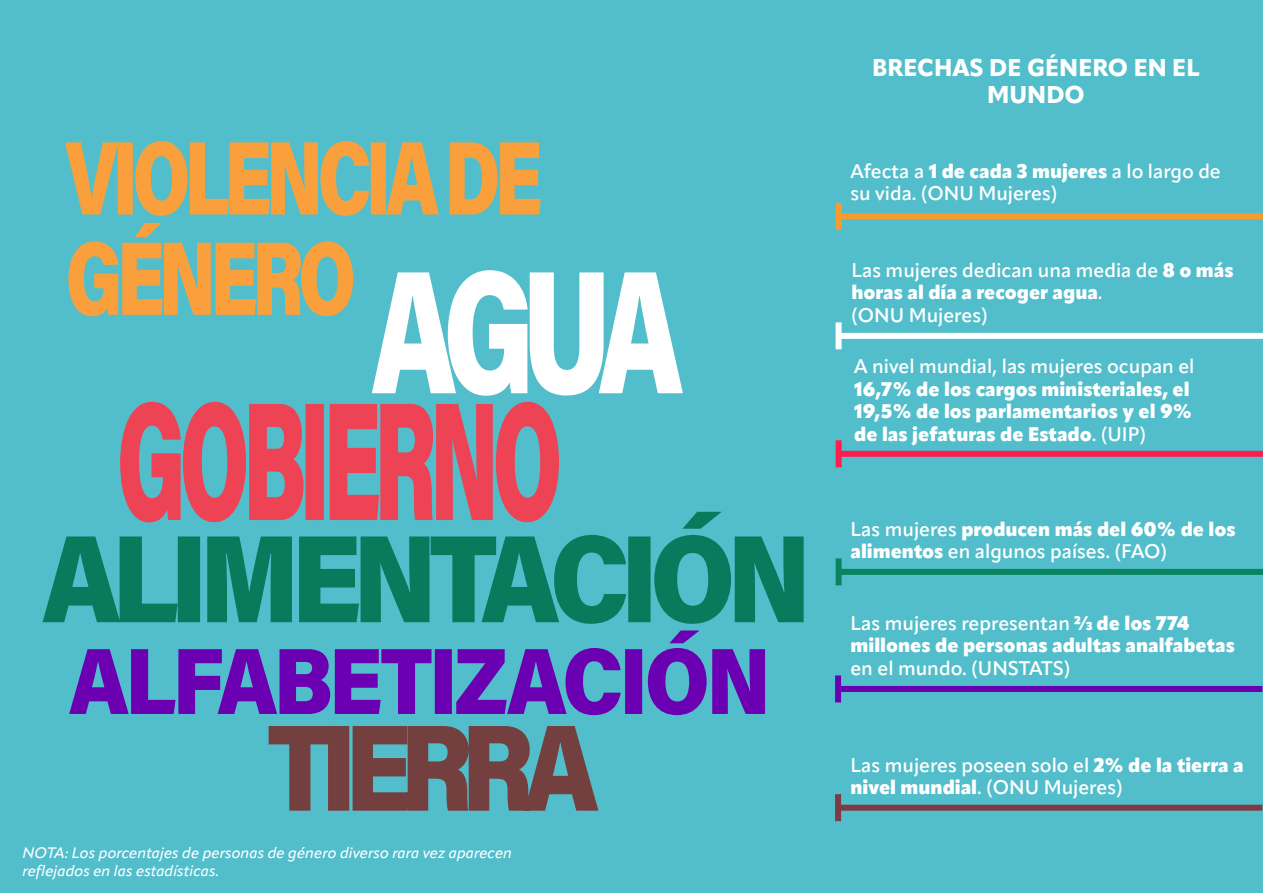
<style>
.page{position:relative;width:1263px;height:893px;background:#52becb}
.page>*{position:absolute;margin:0;border:0;box-sizing:border-box;transform-origin:0 0}
.t1{font:800 24px/27px "Apparat";color:#fff;text-align:center}
.t2{font:600 19.5px/22.5px "Apparat";color:#fff}
.t3{font:900 19.5px/22.5px "Apparat";color:#fff}
.t4{font:italic 500 15px/18px "Apparat";color:#fff}
.s1{font-weight:900}
.s2{font-weight:600}
</style>
<div class="page">
<div style="left:839px;top:451px;width:424px;height:6px;background:#ff1d50"></div>
<div style="left:836px;top:440px;width:6px;height:27px;background:#ff1d50"></div>
<div style="left:839px;top:333px;width:424px;height:6px;background:#fff"></div>
<div style="left:836px;top:322px;width:6px;height:27px;background:#fff"></div>
<div style="left:839px;top:213px;width:424px;height:6px;background:#f89b2d"></div>
<div style="left:836px;top:203px;width:6px;height:27px;background:#f89b2d"></div>
<div style="left:839px;top:569px;width:424px;height:6px;background:#0a845e"></div>
<div style="left:836px;top:558px;width:6px;height:27px;background:#0a845e"></div>
<div style="left:838px;top:686px;width:424px;height:6px;background:#6b00b2"></div>
<div style="left:835px;top:675px;width:6px;height:27px;background:#6b00b2"></div>
<div style="left:838px;top:805px;width:424px;height:6px;background:#7e3b43"></div>
<div style="left:835px;top:794px;width:6px;height:27px;background:#7e3b43"></div>
<svg style="left:68px;top:223px;width:285px;height:93px"></svg>
<svg style="left:65px;top:141px;width:476px;height:75px"></svg>
<svg style="left:372px;top:270px;width:311px;height:126px"></svg>
<svg style="left:120px;top:402px;width:439px;height:110px;fill:#ee4255"></svg>
<svg style="left:43px;top:512px;width:761px;height:112px"></svg>
<svg style="left:69px;top:630px;width:696px;height:85px"></svg>
<svg style="left:269px;top:726px;width:329px;height:85px"></svg>
<p class="t4" style="left:23px;top:844px;width:491px">NOTA: Los porcentajes de personas de género diverso rara vez aparecen reflejados en las estadísticas.</p>
<p class="t1" style="left:872px;top:54px;width:329px">BRECHAS DE GÉNERO EN EL<br>MUNDO</p>
<p class="t2" style="left:850px;top:160px;width:372px">Afecta a <span class="s1">1 de cada 3 mujeres</span> a lo largo de su vida. (ONU Mujeres)</p>
<p class="t2" style="left:851px;top:259px;width:384px">Las mujeres dedican una media de <span class="s1">8 o más horas al día a recoger agua</span>.</p>
<p class="t2" style="left:851px;top:304px;width:138px">(ONU Mujeres)</p>
<p class="t3" style="left:854px;top:355px;width:342px"><span class="s2">A nivel mundial, las mujeres ocupan el<br></span>16,7% de los cargos ministeriales, el<br>19,5% de los parlamentarios y el 9%</p>
<p class="t3" style="left:854px;top:423px;width:293px">de las jefaturas de Estado<span class="s2">. (UIP)</span></p>
<p class="t2" style="left:850px;top:518px;width:387px">Las mujeres <span class="s1">producen más del 60% de los alimentos</span> en algunos países. (FAO)</p>
<p class="t3" style="left:850px;top:612px;width:386px"><span class="s2">Las mujeres representan</span> ⅔ de los 774 millones de personas adultas analfabetas <span class="s2">en el mundo. (UNSTATS)</span></p>
<p class="t2" style="left:850px;top:754px;width:395px">Las mujeres poseen solo el <span class="s1">2% de la tierra a nivel mundial</span>. (ONU Mujeres)</p>
</div>
